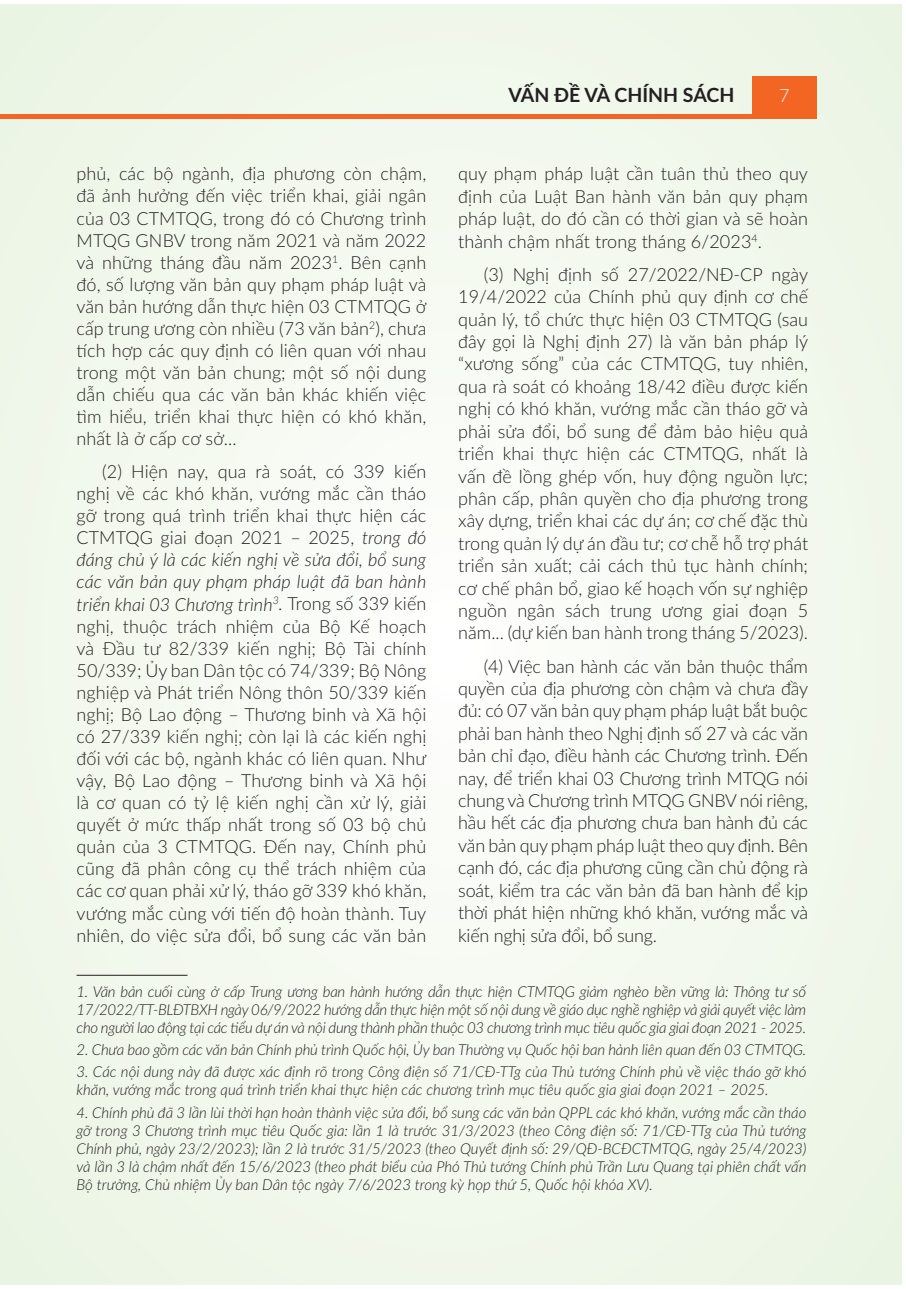
<style>
.page{position:relative;width:906px;height:1289px;background:#fff}
.page>*{position:absolute;margin:0;border:0;box-sizing:border-box;transform-origin:0 0}
.t1{font:700 19.5px "Lato";color:#231f20}
.t2{font:300 18px/22px "Lato";letter-spacing:.005em;color:#231f20;text-align:justify}
.t3{font:300 18px "Lato";color:#fff}
.t4{font:italic 300 15px/18px "Lato";color:#231f20;text-align:justify}
.s1{font-style:italic}
</style>
<div class="page">
<div style="left:0;top:4px;width:901px;height:1280px;background:#f2f8ee"></div>
<div style="left:752px;top:76px;width:64px;height:43px;background:#f26522"></div>
<hr style="left:0;top:115px;width:752px;height:4px;background:#f26522">
<hr style="left:77px;top:974px;width:111px;height:1px;background:#231f20">
<p class="t1" style="left:508px;top:80px;width:227px">VẤN ĐỀ VÀ CHÍNH SÁCH</p>
<p class="t3" style="left:779px;top:83px;width:12px">7</p>
<p class="t2" style="left:458px;top:162px;width:351px">quy phạm pháp luật cần tuân thủ theo quy định của Luật Ban hành văn bản quy phạm pháp luật, do đó cần có thời gian và sẽ hoàn thành chậm nhất trong tháng 6/2023<sup>4</sup>.</p>
<p class="t2" style="left:458px;top:262px;width:351px;text-indent:26px">(3) Nghị định số 27/2022/NĐ-CP ngày 19/4/2022 của Chính phủ quy định cơ chế quản lý, tổ chức thực hiện 03 CTMTQG (sau đây gọi là Nghị định 27) là văn bản pháp lý “xương sống” của các CTMTQG, tuy nhiên, qua rà soát có khoảng 18/42 điều được kiến nghị có khó khăn, vướng mắc cần tháo gỡ và phải sửa đổi, bổ sung để đảm bảo hiệu quả triển khai thực hiện các CTMTQG, nhất là vấn đề lồng ghép vốn, huy động nguồn lực; phân cấp, phân quyền cho địa phương trong xây dựng, triển khai các dự án; cơ chế đặc thù trong quản lý dự án đầu tư; cơ chễ hỗ trợ phát triển sản xuất; cải cách thủ tục hành chính; cơ chế phân bổ, giao kế hoạch vốn sự nghiệp nguồn ngân sách trung ương giai đoạn 5 năm... (dự kiến ban hành trong tháng 5/2023).</p>
<p class="t2" style="left:458px;top:654px;width:351px;text-indent:26px">(4) Việc ban hành các văn bản thuộc thẩm quyền của địa phương còn chậm và chưa đầy đủ: có 07 văn bản quy phạm pháp luật bắt buộc phải ban hành theo Nghị định số 27 và các văn bản chỉ đạo, điều hành các Chương trình. Đến nay, để triển khai 03 Chương trình MTQG nói chung và Chương trình MTQG GNBV nói riêng, hầu hết các địa phương chưa ban hành đủ các văn bản quy phạm pháp luật theo quy định. Bên cạnh đó, các địa phương cũng cần chủ động rà soát, kiểm tra các văn bản đã ban hành để kịp thời phát hiện những khó khăn, vướng mắc và kiến nghị sửa đổi, bổ sung.</p>
<p class="t4" style="left:77px;top:981px;width:731px">1. Văn bản cuối cùng ở cấp Trung ương ban hành hướng dẫn thực hiện CTMTQG giảm nghèo bền vững là: Thông tư số 17/2022/TT-BLĐTBXH ngày 06/9/2022 hướng dẫn thực hiện một số nội dung về giáo dục nghề nghiệp và giải quyết việc làm cho người lao động tại các tiểu dự án và nội dung thành phần thuộc 03 chương trình mục tiêu quốc gia giai đoạn 2021 - 2025.</p>
<p class="t4" style="left:77px;top:1040px;width:731px">2. Chưa bao gồm các văn bản Chính phủ trình Quốc hội, Ủy ban Thường vụ Quốc hội ban hành liên quan đến 03 CTMTQG.</p>
<p class="t4" style="left:77px;top:1062px;width:731px">3. Các nội dung này đã được xác định rõ trong Công điện số 71/CĐ-TTg của Thủ tướng Chính phủ về việc tháo gỡ khó khăn, vướng mắc trong quá trình triển khai thực hiện các chương trình mục tiêu quốc gia giai đoạn 2021 – 2025.</p>
<p class="t4" style="left:77px;top:1102px;width:731px">4. Chính phủ đã 3 lần lùi thời hạn hoàn thành việc sửa đổi, bổ sung các văn bản QPPL các khó khăn, vướng mắc cần tháo gỡ trong 3 Chương trình mục tiêu Quốc gia: lần 1 là trước 31/3/2023 (theo Công điện số: 71/CĐ-TTg của Thủ tướng Chính phủ, ngày 23/2/2023); lần 2 là trước 31/5/2023 (theo Quyết định số: 29/QĐ-BCĐCTMTQG, ngày 25/4/2023) và lần 3 là chậm nhất đến 15/6/2023 (theo phát biểu của Phó Thủ tướng Chính phủ Trần Lưu Quang tại phiên chất vấn Bộ trưởng, Chủ nhiệm Ủy ban Dân tộc ngày 7/6/2023 trong kỳ họp thứ 5, Quốc hội khóa XV).</p>
<p class="t2" style="left:77px;top:162px;width:351px">phủ, các bộ ngành, địa phương còn chậm, đã ảnh hưởng đến việc triển khai, giải ngân của 03 CTMTQG, trong đó có Chương trình MTQG GNBV trong năm 2021 và năm 2022 và những tháng đầu năm 2023<sup>1</sup>. Bên cạnh đó, số lượng văn bản quy phạm pháp luật và văn bản hướng dẫn thực hiện 03 CTMTQG ở cấp trung ương còn nhiều (73 văn bản<sup>2</sup>), chưa tích hợp các quy định có liên quan với nhau trong một văn bản chung; một số nội dung dẫn chiếu qua các văn bản khác khiến việc tìm hiểu, triển khai thực hiện có khó khăn, nhất là ở cấp cơ sở...</p>
<p class="t2" style="left:77px;top:460px;width:351px;text-indent:26px">(2) Hiện nay, qua rà soát, có 339 kiến nghị về các khó khăn, vướng mắc cần tháo gỡ trong quá trình triển khai thực hiện các CTMTQG giai đoạn 2021 – 2025, <span class="s1">trong đó đáng chủ ý là các kiến nghị về sửa đổi, bổ sung các văn bản quy phạm pháp luật đã ban hành triển khai 03 Chương trình</span><sup>3</sup><span class="s1">.</span> Trong số 339 kiến nghị, thuộc trách nhiệm của Bộ Kế hoạch và Đầu tư 82/339 kiến nghị; Bộ Tài chính 50/339; Ủy ban Dân tộc có 74/339; Bộ Nông nghiệp và Phát triển Nông thôn 50/339 kiến nghị; Bộ Lao động – Thương binh và Xã hội có 27/339 kiến nghị; còn lại là các kiến nghị đối với các bộ, ngành khác có liên quan. Như vậy, Bộ Lao động – Thương binh và Xã hội là cơ quan có tỷ lệ kiến nghị cần xử lý, giải quyết ở mức thấp nhất trong số 03 bộ chủ quản của 3 CTMTQG. Đến nay, Chính phủ cũng đã phân công cụ thể trách nhiệm của các cơ quan phải xử lý, tháo gỡ 339 khó khăn, vướng mắc cùng với tiến độ hoàn thành. Tuy nhiên, do việc sửa đổi, bổ sung các văn bản</p>
</div>
